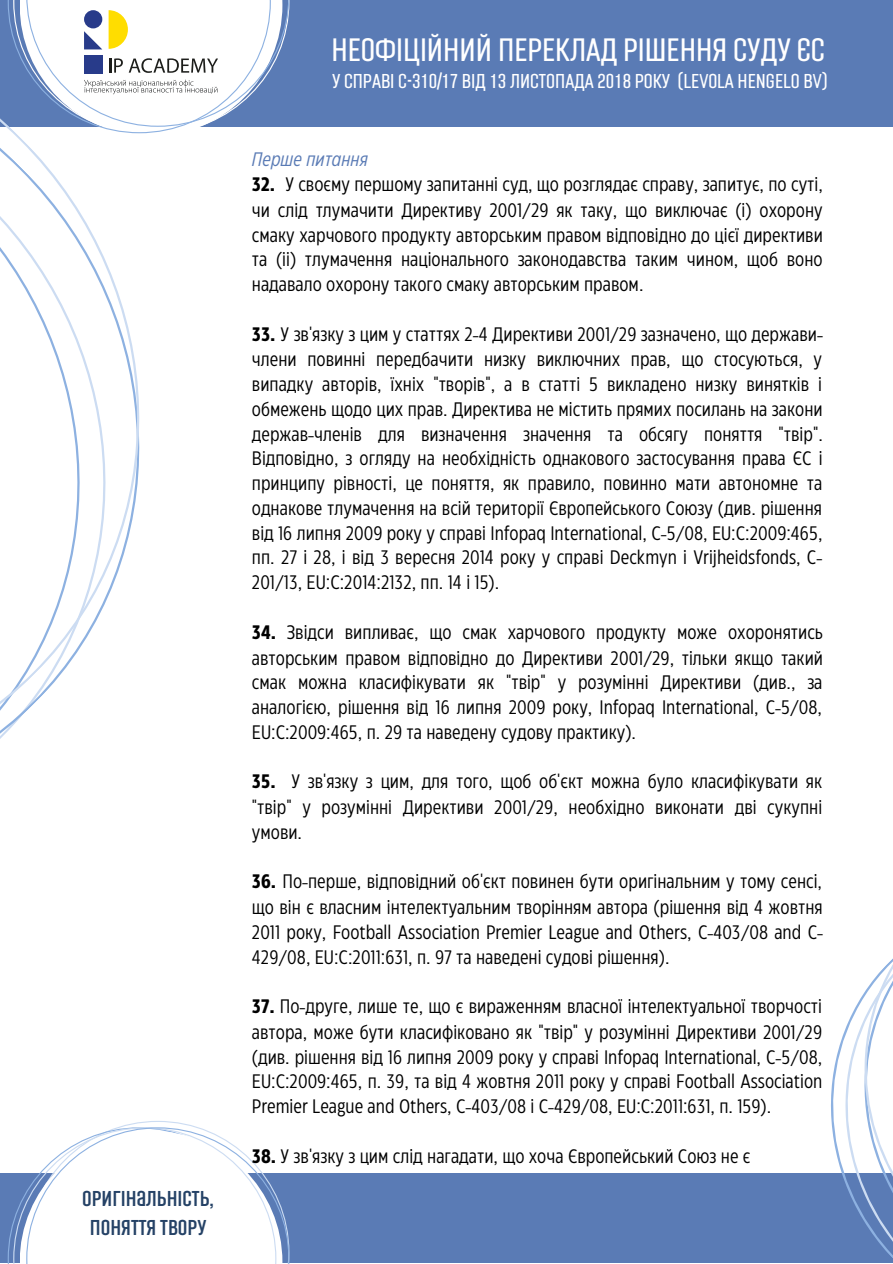
<style>
.page{position:relative;width:893px;height:1264px;background:#fff}
.page>*{position:absolute;margin:0;border:0;box-sizing:border-box;transform-origin:0 0}
.t1{font:300 31.5px "Laqonic 4 F Unicase";color:#fff}
.t2{font:21px/29.2px "Laqonic 4 F Unicase";color:#254266;text-align:center}
.t3{font:300 19.65px "Laqonic 4 F Unicase";color:#fff}
.t4{font:19.5px/25px "Eastman Condensed";color:#000;text-align:justify}
.t5{font:italic 19.5px "Eastman Condensed";color:#5a7bb5}
.s1{font-weight:700}
</style>
<div class="page">
<div style="left:0;top:1173px;width:892px;height:88px;background:#5a7bb5"></div>
<svg style="left:8px;top:1121px;width:281px;height:142px"></svg>
<svg style="left:808px;top:959px;width:84px;height:303px"></svg>
<div style="left:0;top:0;width:892px;height:126px;background:#5a7bb5"></div>
<svg style="left:0;top:0;width:140px;height:739px"></svg>
<div style="left:20px;top:0;width:262px;height:136px;background:#fff"></div>
<svg style="left:8px;top:0;width:281px;height:133px"></svg>
<p class="t2" style="left:82px;top:1183px;width:133px">оригінальність, поняття твору</p>
<h1 class="t1" style="left:331px;top:33px;width:495px">НЕОФІЦІЙНИЙ ПЕРЕКЛАД РІШЕННЯ СУДУ ЄС</h1>
<p class="t3" style="left:332px;top:70px;width:497px">У СПРАВІ C-310/17 ВІД 13 ЛИСТОПАДА 2018 РОКУ (LEVOLA HENGELO BV)</p>
<p class="t5" style="left:252px;top:146px;width:118px">Перше питання</p>
<p class="t4" style="left:252px;top:170px;width:572px"><span class="s1">32.</span> У своєму першому запитанні суд, що розглядає справу, запитує, по суті, чи слід тлумачити Директиву 2001/29 як таку, що виключає (i) охорону смаку харчового продукту авторським правом відповідно до цієї директиви та (ii) тлумачення національного законодавства таким чином, щоб воно надавало охорону такого смаку авторським правом.</p>
<p class="t4" style="left:252px;top:320px;width:572px"><span class="s1">33.</span> У зв'язку з цим у статтях 2-4 Директиви 2001/29 зазначено, що держави&shy;члени повинні передбачити низку виключних прав, що стосуються, у випадку авторів, їхніх "творів", а в статті 5 викладено низку винятків і обмежень щодо цих прав. Директива не містить прямих посилань на закони держав-членів для визначення значення та обсягу поняття "твір".<br>Відповідно, з огляду на необхідність однакового застосування права ЄС і принципу рівності, це поняття, як правило, повинно мати автономне та однакове тлумачення на всій території Європейського Союзу (див. рішення від 16 липня 2009 року у справі Infopaq International, C-5/08, EU:C:2009:465, пп. 27 і 28, і від 3 вересня 2014 року у справі Deckmyn і Vrijheidsfonds, C-201/13, EU:C:2014:2132, пп. 14 і 15).</p>
<p class="t4" style="left:252px;top:618px;width:572px"><span class="s1">34.</span> Звідси випливає, що смак харчового продукту може охоронятись авторським правом відповідно до Директиви 2001/29, тільки якщо такий смак можна класифікувати як "твір" у розумінні Директиви (див., за аналогією, рішення від 16 липня 2009 року, Infopaq International, C-5/08, EU:C:2009:465, п. 29 та наведену судову практику).</p>
<p class="t4" style="left:252px;top:767px;width:572px"><span class="s1">35.</span> У зв'язку з цим, для того, щоб об'єкт можна було класифікувати як "твір" у розумінні Директиви 2001/29, необхідно виконати дві сукупні умови.</p>
<p class="t4" style="left:252px;top:867px;width:572px"><span class="s1">36.</span> По-перше, відповідний об'єкт повинен бути оригінальним у тому сенсі, що він є власним інтелектуальним творінням автора (рішення від 4 жовтня 2011 року, Football Association Premier League and Others, C-403/08 and C-429/08, EU:C:2011:631, п. 97 та наведені судові рішення).</p>
<p class="t4" style="left:252px;top:992px;width:572px"><span class="s1">37.</span> По-друге, лише те, що є вираженням власної інтелектуальної творчості автора, може бути класифіковано як "твір" у розумінні Директиви 2001/29 (див. рішення від 16 липня 2009 року у справі Infopaq International, C-5/08, EU:C:2009:465, п. 39, та від 4 жовтня 2011 року у справі Football Association Premier League and Others, C-403/08 і C-429/08, EU:C:2011:631, п. 159).</p>
<p class="t4" style="left:252px;top:1142px;width:500px"><span class="s1">38.</span> У зв'язку з цим слід нагадати, що хоча Європейський Союз не є</p>
</div>
